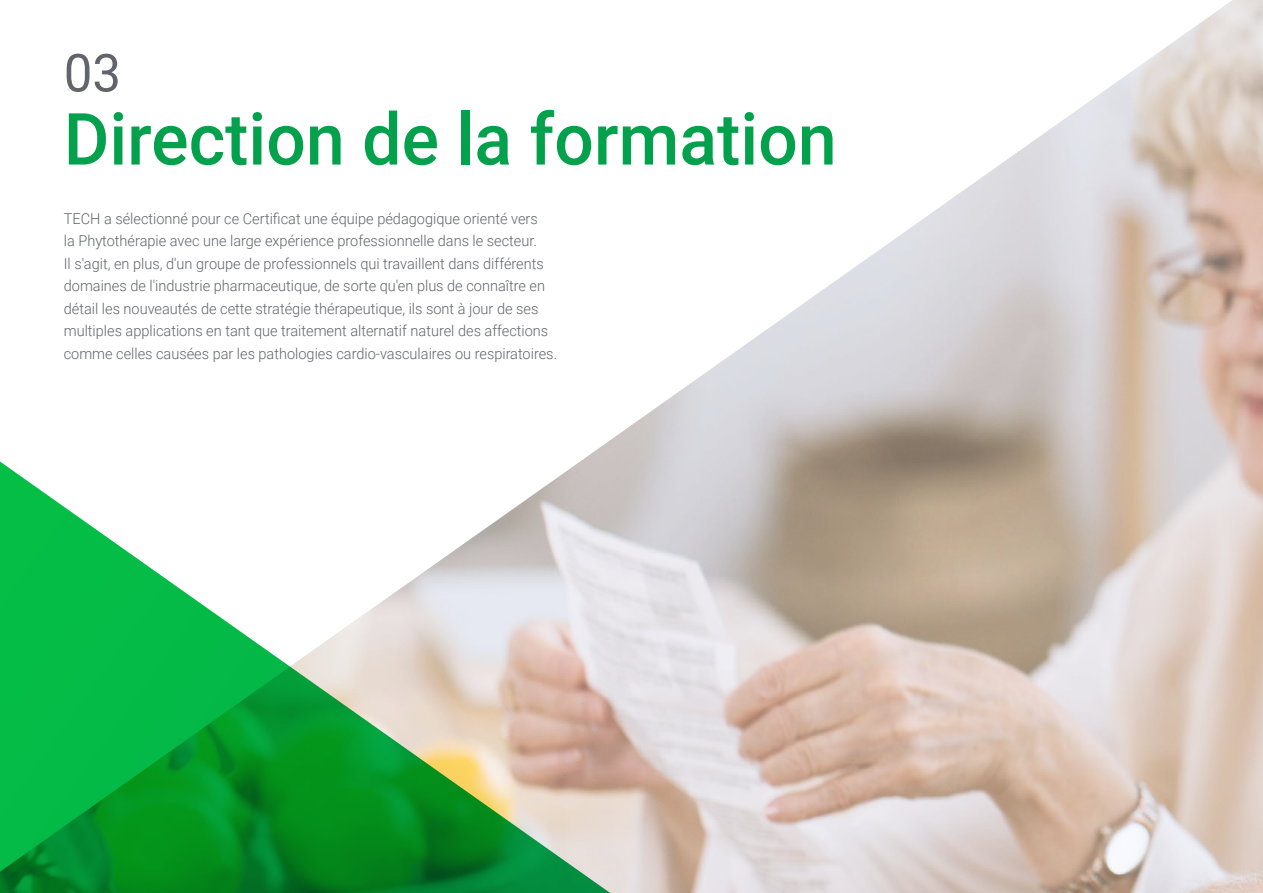
<style>
.page{position:relative;width:1263px;height:893px;background:#fff}
.page>*{position:absolute;margin:0;border:0;box-sizing:border-box;transform-origin:0 0}
.t1{font:500 72px "Roboto";color:#04a14d}
.t2{font:52.5px "Roboto";color:#61646a}
.t3{font:300 15px/22.5px "Roboto";color:#61646a}
</style>
<div class="page">
<img style="left:602px;top:0;width:661px;height:893px">
<svg style="left:0;top:446px;width:640px;height:447px"></svg>
<h2 class="t2" style="left:64px;top:36px;width:59px">03</h2>
<h1 class="t1" style="left:64px;top:89px;width:774px">Direction de la formation</h1>
<p class="t3" style="left:64px;top:207px;width:495px">TECH a sélectionné pour ce Certificat une équipe pédagogique orienté vers<br>la Phytothérapie avec une large expérience professionnelle dans le secteur.<br>Il s'agit, en plus, d'un groupe de professionnels qui travaillent dans différents domaines de l'industrie pharmaceutique, de sorte qu'en plus de connaître en détail les nouveautés de cette stratégie thérapeutique, ils sont à jour de ses multiples applications en tant que traitement alternatif naturel des affections comme celles causées par les pathologies cardio-vasculaires ou respiratoires.</p>
</div>
